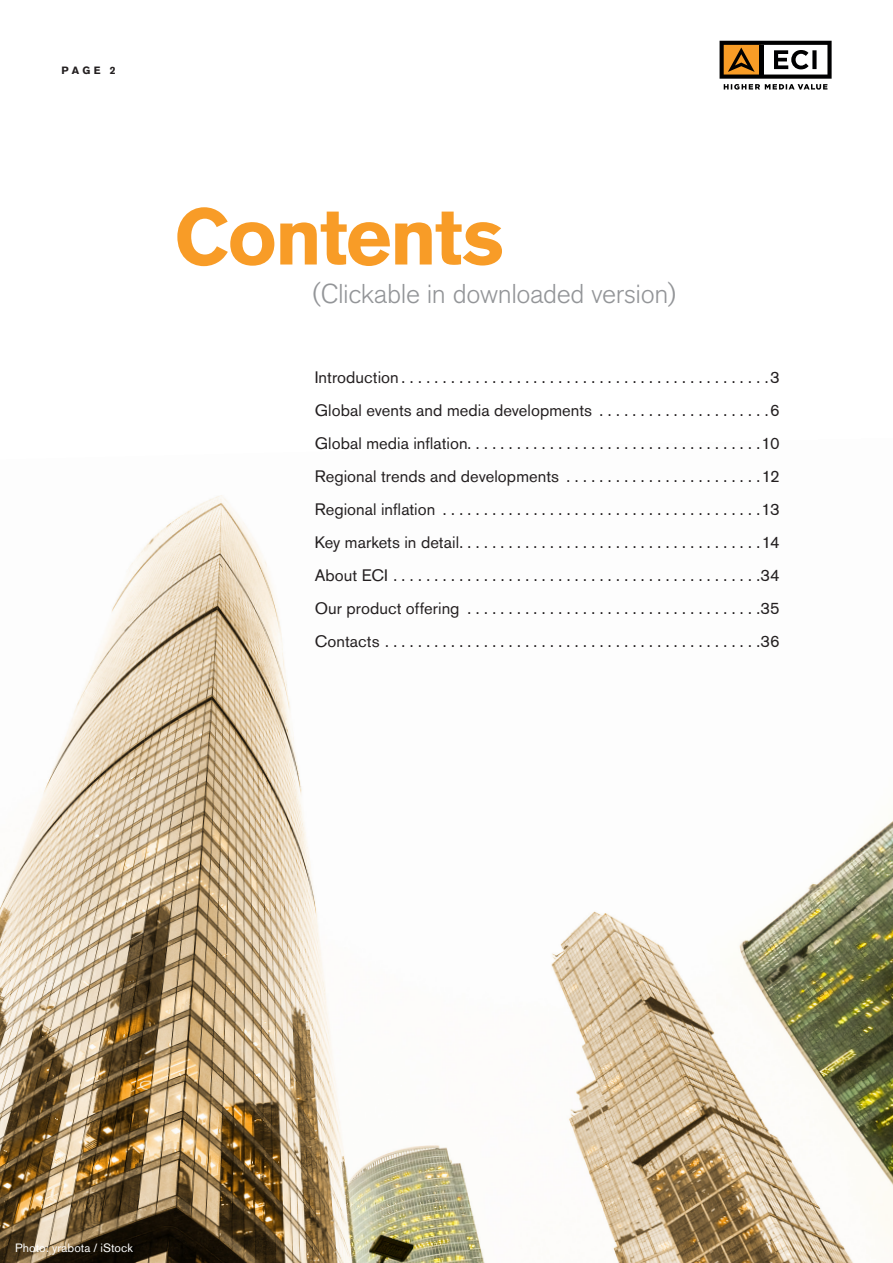
<style>
.page{position:relative;width:893px;height:1263px;background:#fff}
.page>*{position:absolute;margin:0;border:0;box-sizing:border-box;transform-origin:0 0}
.t1{font:700 78.6px "Akzidenz Grotesk BE";letter-spacing:-.025em;color:#f89c27}
.Rubrik_1_-_37_pt{font:300 27px "Akzidenz Grotesk BE";letter-spacing:-.015em;color:#939598}
.Ingress___löptext{font:16.5px "Akzidenz Grotesk BE";letter-spacing:.005em;color:#231f20}
.Rubrik_1_-_blå_40pt{font:12px "Akzidenz Grotesk BE";letter-spacing:.01em;color:#fff}
.t2{font:700 10.5px "Akzidenz Grotesk BE";color:#231f20}
</style>
<div class="page">
<svg style="left:720px;top:41px;width:112px;height:49px"></svg>
<img style="left:0;top:495px;width:893px;height:768px">
<p class="t2" style="left:62px;top:64px;width:56px">PAGE 2</p>
<p class="t1" style="left:174px;top:192px;width:331px">Contents</p>
<p class="Rubrik_1_-_37_pt" style="left:313px;top:279px;width:365px">(Clickable in downloaded version)</p>
<p class="Ingress___löptext" style="left:315px;top:367px;width:467px">Introduction . . . . . . . . . . . . . . . . . . . . . . . . . . . . . . . . . . . . . . . . . . . . 3</p>
<p class="Ingress___löptext" style="left:315px;top:400px;width:467px">Global events and media developments . . . . . . . . . . . . . . . . . . . . 6</p>
<p class="Ingress___löptext" style="left:315px;top:433px;width:467px">Global media inflation . . . . . . . . . . . . . . . . . . . . . . . . . . . . . . . . . . . 10</p>
<p class="Ingress___löptext" style="left:315px;top:466px;width:467px">Regional trends and developments . . . . . . . . . . . . . . . . . . . . . . . 12</p>
<p class="Ingress___löptext" style="left:315px;top:499px;width:467px">Regional inflation . . . . . . . . . . . . . . . . . . . . . . . . . . . . . . . . . . . . . . 13</p>
<p class="Ingress___löptext" style="left:315px;top:532px;width:467px">Key markets in detail . . . . . . . . . . . . . . . . . . . . . . . . . . . . . . . . . . . . 14</p>
<p class="Ingress___löptext" style="left:315px;top:565px;width:467px">About ECI . . . . . . . . . . . . . . . . . . . . . . . . . . . . . . . . . . . . . . . . . . . . 34</p>
<p class="Ingress___löptext" style="left:315px;top:598px;width:467px">Our product offering . . . . . . . . . . . . . . . . . . . . . . . . . . . . . . . . . . . 35</p>
<p class="Ingress___löptext" style="left:315px;top:631px;width:466px">Contacts . . . . . . . . . . . . . . . . . . . . . . . . . . . . . . . . . . . . . . . . . . . . . 36</p>
<p class="Rubrik_1_-_blå_40pt" style="left:15px;top:1240px;width:119px">Photo: yrabota / iStock</p>
</div>
